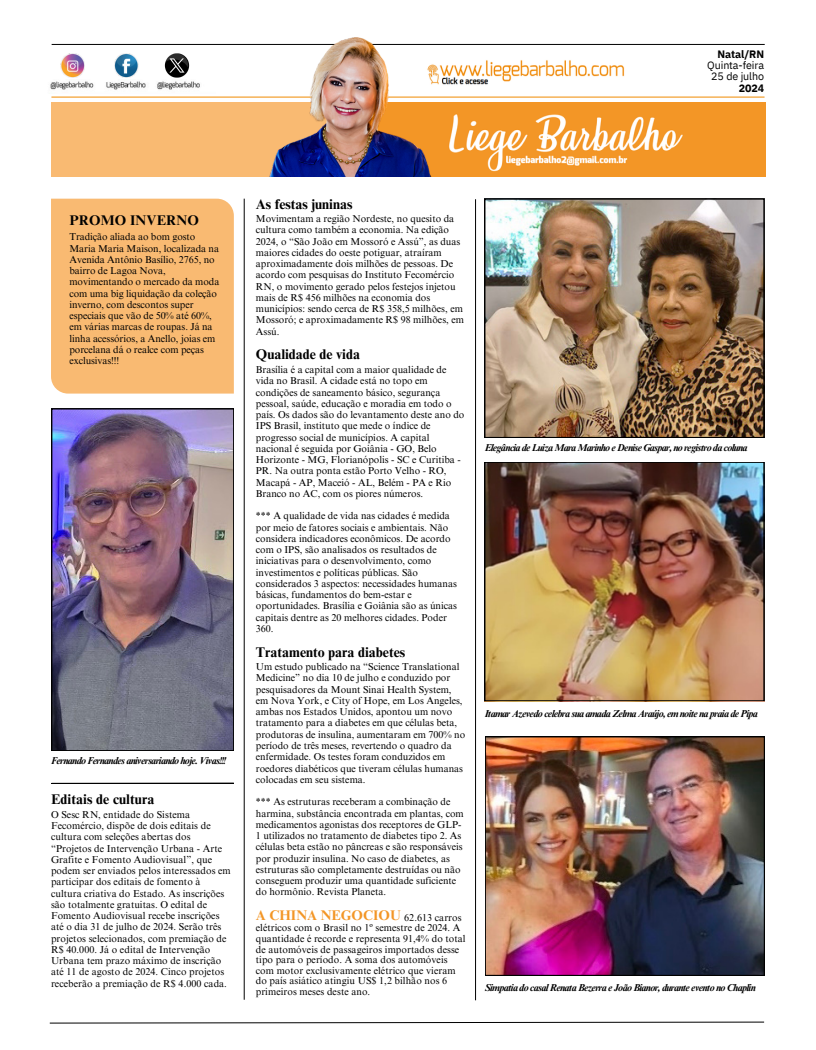
<style>
.page{position:relative;width:816px;height:1050px;background:#fff}
.page>*{position:absolute;margin:0;border:0;box-sizing:border-box;transform-origin:0 0}
.t1{font:700 14px "Times NRMT Pro";color:#000}
.t2{font:700 14px "Times NRMT Pro";color:#f39626}
.t3{font:10.7px/11.2px "IBM Plex Sans";letter-spacing:-.01em;color:#000;text-align:right}
.t4{font:700 10.7px "IBM Plex Sans";letter-spacing:-.01em;color:#000}
.t5{font:10px/11.2px "Times NRMT Pro";color:#000}
.t6{font:italic 700 10px "Times NRMT Pro";letter-spacing:-.06em;color:#000}
.s1{font-weight:700}
</style>
<div class="page">
<div style="left:51px;top:199px;width:183px;height:194px;background:#f9ba72"></div>
<hr style="left:51px;top:782px;width:183px;height:1px;background:#000">
<img style="left:60px;top:54px;width:25px;height:24px">
<img style="left:114px;top:54px;width:25px;height:24px">
<div style="left:51px;top:102px;width:595px;height:74px;background:#f9ba72"></div>
<div style="left:378px;top:102px;width:387px;height:74px;background:#f39626"></div>
<hr style="left:52px;top:44px;width:713px;height:1px;background:#000">
<hr style="left:51px;top:97px;width:714px;height:1px;background:#f08a00">
<img style="left:244px;top:37px;width:209px;height:139px">
<img style="left:50px;top:81px;width:150px;height:9px">
<img style="left:424px;top:58px;width:201px;height:27px">
<img style="left:448px;top:110px;width:235px;height:63px">
<svg style="left:164px;top:53px;width:26px;height:25px"></svg>
<img style="left:52px;top:409px;width:182px;height:341px">
<img style="left:485px;top:199px;width:279px;height:238px">
<img style="left:485px;top:462px;width:279px;height:238px">
<img style="left:485px;top:736px;width:280px;height:239px">
<svg style="left:49px;top:1021px;width:716px;height:2px"></svg>
<hr style="left:244px;top:199px;width:1px;height:800px;background:#000">
<hr style="left:475px;top:199px;width:1px;height:801px;background:#000">
<p class="t4" style="left:718px;top:47px;width:48px">Natal/RN</p>
<h1 class="t3" style="left:707px;top:59px;width:58px">Quinta-feira</h1>
<p class="t3" style="left:711px;top:71px;width:54px">25 de julho<br><span class="s1">2024</span></p>
<h2 class="t1" style="left:69px;top:215px;width:131px">PROMO INVERNO</h2>
<p class="t5" style="left:69px;top:232px;width:151px">Tradição aliada ao bom gosto<br>Maria Maria Maison, localizada na<br>Avenida Antônio Basílio, 2765, no bairro de Lagoa Nova, movimentando o mercado da moda com uma big liquidação da coleção inverno, com descontos super especiais que vão de 50% até 60%, em várias marcas de roupas. Já na linha acessórios, a Anello, joias em porcelana dá o realce com peças exclusivas!!!</p>
<p class="t6" style="left:51px;top:756px;width:177px">Fernando Fernandes aniversariando hoje. Vivas!!!</p>
<p class="t1" style="left:51px;top:794px;width:105px">Editais de cultura</p>
<p class="t5" style="left:51px;top:809px;width:181px">O Sesc RN, entidade do Sistema Fecomércio, dispõe de dois editais de cultura com seleções abertas dos “Projetos de Intervenção Urbana - Arte Grafite e Fomento Audiovisual”, que podem ser enviados pelos interessados em participar dos editais de fomento à cultura criativa do Estado. As inscrições são totalmente gratuitas. O edital de Fomento Audiovisual recebe inscrições até o dia 31 de julho de 2024. Serão três projetos selecionados, com premiação de R$ 40.000. Já o edital de Intervenção Urbana tem prazo máximo de inscrição até 11 de agosto de 2024. Cinco projetos receberão a premiação de R$ 4.000 cada.</p>
<p class="t1" style="left:256px;top:198px;width:98px">As festas juninas</p>
<p class="t5" style="left:256px;top:214px;width:210px">Movimentam a região Nordeste, no quesito da cultura como também a economia. Na edição 2024, o “São João em Mossoró e Assú”, as duas maiores cidades do oeste potiguar, atraíram aproximadamente dois milhões de pessoas. De acordo com pesquisas do Instituto Fecomércio RN, o movimento gerado pelos festejos injetou mais de R$ 456 milhões na economia dos municípios: sendo cerca de R$ 358,5 milhões, em Mossoró; e aproximadamente R$ 98 milhões, em Assú.</p>
<p class="t1" style="left:256px;top:349px;width:106px">Qualidade de vida</p>
<p class="t5" style="left:256px;top:365px;width:210px">Brasília é a capital com a maior qualidade de vida no Brasil. A cidade está no topo em condições de saneamento básico, segurança pessoal, saúde, educação e moradia em todo o país. Os dados são do levantamento deste ano do IPS Brasil, instituto que mede o índice de progresso social de municípios. A capital nacional é seguida por Goiânia - GO, Belo Horizonte - MG, Florianópolis - SC e Curitiba - PR. Na outra ponta estão Porto Velho - RO, Macapá - AP, Maceió - AL, Belém - PA e Rio Branco no AC, com os piores números.</p>
<p class="t5" style="left:256px;top:511px;width:203px">*** A qualidade de vida nas cidades é medida por meio de fatores sociais e ambientais. Não considera indicadores econômicos. De acordo com o IPS, são analisados os resultados de iniciativas para o desenvolvimento, como investimentos e políticas públicas. São considerados 3 aspectos: necessidades humanas básicas, fundamentos do bem-estar e oportunidades. Brasília e Goiânia são as únicas capitais dentre as 20 melhores cidades. Poder 360.</p>
<p class="t1" style="left:256px;top:646px;width:151px">Tratamento para diabetes</p>
<p class="t5" style="left:256px;top:662px;width:211px">Um estudo publicado na “Science Translational Medicine” no dia 10 de julho e conduzido por pesquisadores da Mount Sinai Health System, em Nova York, e City of Hope, em Los Angeles, ambas nos Estados Unidos, apontou um novo tratamento para a diabetes em que células beta, produtoras de insulina, aumentaram em 700% no período de três meses, revertendo o quadro da enfermidade. Os testes foram conduzidos em roedores diabéticos que tiveram células humanas colocadas em seu sistema.</p>
<p class="t5" style="left:256px;top:797px;width:210px">*** As estruturas receberam a combinação de harmina, substância encontrada em plantas, com medicamentos agonistas dos receptores de GLP-1 utilizados no tratamento de diabetes tipo 2. As células beta estão no pâncreas e são responsáveis por produzir insulina. No caso de diabetes, as estruturas são completamente destruídas ou não conseguem produzir uma quantidade suficiente do hormônio. Revista Planeta.</p>
<h1 class="t2" style="left:256px;top:909px;width:147px">A CHINA NEGOCIOU</h1>
<p class="t5" style="left:256px;top:913px;width:211px;line-height:10.5px;text-indent:148px">62.613 carros elétricos com o Brasil no 1º semestre de 2024. A quantidade é recorde e representa 91,4% do total de automóveis de passageiros importados desse tipo para o período. A soma dos automóveis com motor exclusivamente elétrico que vieram do país asiático atingiu US$ 1,2 bilhão nos 6 primeiros meses deste ano.</p>
<p class="t6" style="left:485px;top:443px;width:264px">Elegância de Luiza Mara Marinho e Denise Gaspar, no registro da coluna</p>
<h2 class="t6" style="left:485px;top:709px;width:275px">Itamar Azevedo celebra sua amada Zelma Araújo, em noite na praia de Pipa</h2>
<p class="t6" style="left:485px;top:983px;width:272px">Simpatia do casal Renata Bezerra e João Bianor, durante evento no Chaplin</p>
</div>
